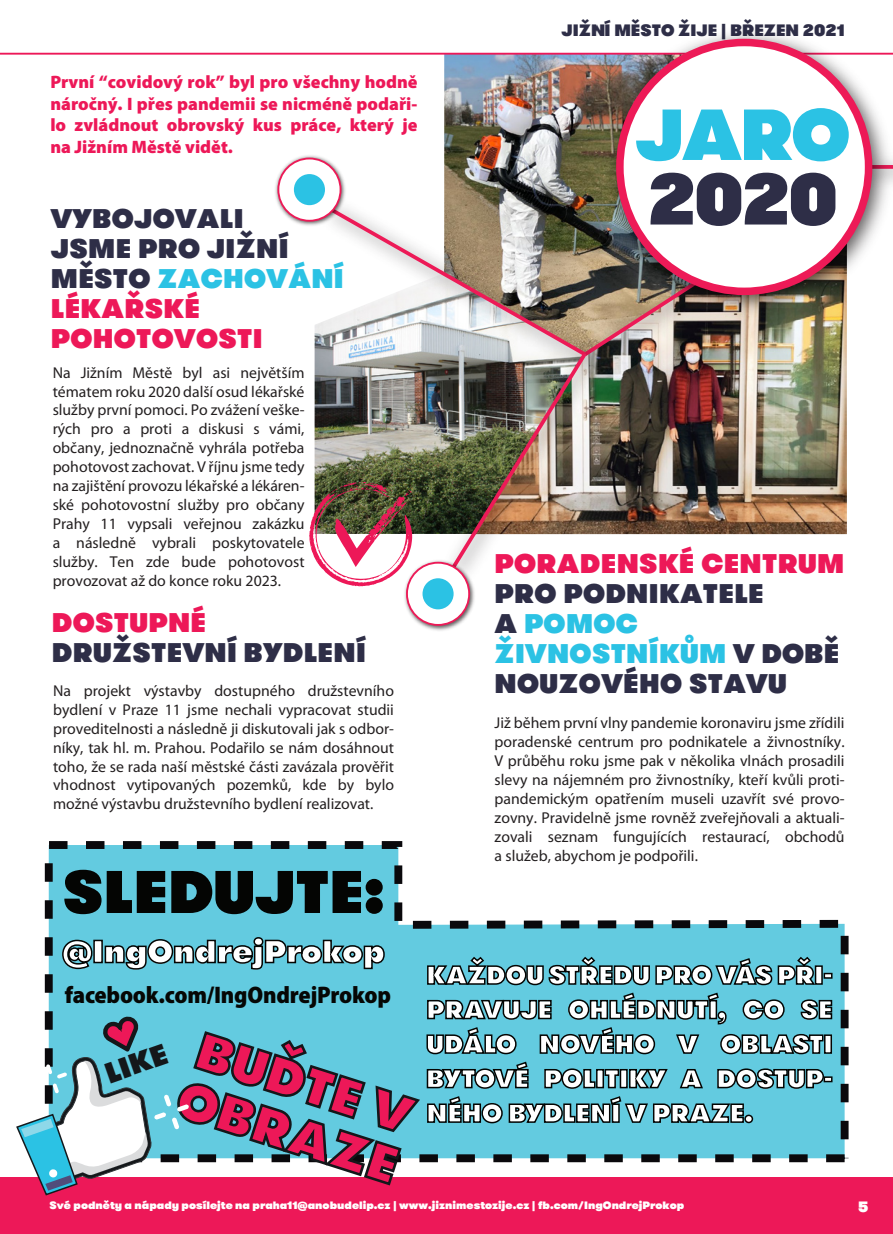
<style>
.page{position:relative;width:893px;height:1234px;background:#fff}
.page>*{position:absolute;margin:0;border:0;box-sizing:border-box;transform-origin:0 0}
.t1{font:800 72px "GT Walsheim";color:#2bc2e4}
.t2{font:800 72px "GT Walsheim";color:#2e2e47}
.t3{font:800 60px "GT Walsheim";color:#040503}
.t4{font:800 31.5px "GT Walsheim";color:#fff}
.t5{font:800 29.1px "GT Walsheim";color:#14171a}
.t6{font:800 27px/30px "GT Walsheim";letter-spacing:.015em;color:#2e2e47}
.t7{font:800 27px "GT Walsheim";letter-spacing:.015em;color:#ed1858}
.t8{font:800 25.5px/34.5px "GT Walsheim";color:#fff;text-align:justify}
.t9{font:900 semi-condensed 24px "Myriad Pro";letter-spacing:-.01em;color:#060705}
.t10{font:900 18px/21.6px "Myriad Pro";color:#ed1858;text-align:justify}
.t11{font:800 16.5px "GT Walsheim";color:#2e2e47}
.t12{font:15.75px/18.9px "Myriad Pro";color:#231f20;text-align:justify}
.t13{font:800 15px "GT Walsheim";color:#fff}
.t14{font:800 10.65px "GT Walsheim";color:#fff}
.s1{color:#2bc2e4}
.s2{color:#ed1858}
</style>
<div class="page">
<img style="left:702px;top:322px;width:145px;height:212px">
<img style="left:444px;top:55px;width:154px;height:133px">
<div style="left:0;top:1177px;width:893px;height:56px;background:#ed1858"></div>
<hr style="left:0;top:53px;width:893px;height:2px;background:#ed1858">
<svg style="left:44px;top:841px;width:805px;height:322px"></svg>
<svg style="left:61px;top:938px;width:32px;height:31px"></svg>
<div style="left:93px;top:939px;width:10px;height:24px;border:2px solid #040503"></div>
<svg style="left:104px;top:936px;width:281px;height:34px;background:#50a3b4"></svg>
<img style="left:702px;top:322px;width:23px;height:60px">
<img style="left:444px;top:188px;width:154px;height:15px">
<img style="left:275px;top:155px;width:71px;height:71px">
<div style="left:278px;top:158px;width:63px;height:63px;background:#fff;border-radius:50%"></div>
<div style="left:277px;top:157px;width:64px;height:65px;border:2px solid #ed1a57;border-radius:50%"></div>
<div style="left:294px;top:174px;width:31px;height:31px;background:#2bc2e4;border-radius:50%"></div>
<img style="left:309px;top:203px;width:393px;height:383px">
<img style="left:401px;top:557px;width:76px;height:74px">
<div style="left:407px;top:562px;width:62px;height:62px;background:#fff;border-radius:50%"></div>
<div style="left:406px;top:561px;width:64px;height:64px;border:2px solid #ed1a57;border-radius:50%"></div>
<div style="left:422px;top:578px;width:32px;height:31px;background:#2bc2e4;border-radius:50%"></div>
<svg style="left:426px;top:955px;width:391px;height:30px;background:#4c9cac"></svg>
<div style="left:815px;top:965px;width:8px;height:19px;border:2px solid #040503"></div>
<div style="left:824px;top:972px;width:8px;height:6px;border:2px solid #040503"></div>
<svg style="left:16px;top:991px;width:817px;height:205px"></svg>
<img style="left:598px;top:32px;width:295px;height:290px">
<div style="left:620px;top:42px;width:249px;height:249px;background:#fff;border-radius:50%"></div>
<div style="left:616px;top:39px;width:256px;height:256px;border:8px solid #ed1a57;border-radius:50%"></div>
<p class="t11" style="left:562px;top:18px;width:285px">JIŽNÍ MĚSTO ŽĲE | BŘEZEN 2021</p>
<p class="t10" style="left:50px;top:71px;width:369px">První “covidový rok” byl pro všechny hodně náročný. I přes pandemii se nicméně podaři&shy;lo zvládnout obrovský kus práce, který je na Jižním Městě vidět.</p>
<h3 class="t6" style="left:51px;top:203px;width:294px">VYBOJOVALI<br>JSME PRO JIŽNÍ<br>MĚSTO <span class="s1">ZACHOVÁNÍ<br></span><span class="s2">LÉKAŘSKÉ<br>POHOTOVOSTI</span></h3>
<p class="t12" style="left:53px;top:362px;width:253px">Na Jižním Městě byl asi největším tématem roku 2020 další osud lékařské služby první pomoci. Po zvážení veške&shy;rých pro a proti a diskusi s vámi, občany, jednoznačně vyhrála potřeba pohotovost zachovat. V říjnu jsme tedy na zajištění provozu lékařské a lékáren&shy;ské pohotovostní služby pro občany Prahy 11 vypsali veřejnou zakázku a následně vybrali poskytovatele služby. Ten zde bude pohotovost provozovat až do konce roku 2023.</p>
<h3 class="t7" style="left:52px;top:603px;width:156px">DOSTUPNÉ</h3>
<h3 class="t6" style="left:52px;top:637px;width:316px">DRUŽSTEVNÍ BYDLENÍ</h3>
<p class="t12" style="left:53px;top:680px;width:342px">Na projekt výstavby dostupného družstevního bydlení v Praze 11 jsme nechali vypracovat studii proveditelnosti a následně ji diskutovali jak s odbor&shy;níky, tak hl. m. Prahou. Podařilo se nám dosáhnout toho, že se rada naší městské části zavázala prověřit vhodnost vytipovaných pozemků, kde by bylo možné výstavbu družstevního bydlení realizovat.</p>
<h2 class="t3" style="left:63px;top:849px;width:324px">SLEDUJTE:</h2>
<h3 class="t4" style="left:62px;top:929px;width:324px">@IngOndrejProkop</h3>
<h3 class="t9" style="left:65px;top:981px;width:328px">facebook.com/IngOndrejProkop</h3>
<h3 class="t5" style="left:99px;top:1054px;width:66px;rotate:-19deg">LIKE</h3>
<h1 class="t1" style="left:635px;top:84px;width:216px">JARO</h1>
<h1 class="t2" style="left:647px;top:149px;width:192px">2020</h1>
<h3 class="t7" style="left:495px;top:544px;width:351px">PORADENSKÉ CENTRUM</h3>
<h3 class="t6" style="left:495px;top:578px;width:346px">PRO PODNIKATELE<br>A <span class="s1">POMOC<br>ŽIVNOSTNÍKŮM</span> V DOBĚ<br>NOUZOVÉHO STAVU</h3>
<p class="t12" style="left:495px;top:713px;width:352px">Již během první vlny pandemie koronaviru jsme zřídili poradenské centrum pro podnikatele a živnostníky.<br>V průběhu roku jsme pak v několika vlnách prosadili slevy na nájemném pro živnostníky, kteří kvůli proti&shy;pandemickým opatřením museli uzavřít své provo&shy;zovny. Pravidelně jsme rovněž zveřejňovali a aktuali&shy;zovali seznam fungujících restaurací, obchodů a služeb, abychom je podpořili.</p>
<h3 class="t8" style="left:426px;top:957px;width:408px">KAŽDOU STŘEDU PRO VÁS PŘI-PRAVUJE OHLÉDNUTÍ, CO SE UDÁLO NOVÉHO V OBLASTI BYTOVÉ POLITIKY A DOSTUP-NÉHO BYDLENÍ V PRAZE.</h3>
<p class="t14" style="left:50px;top:1197px;width:636px">Své podněty a nápady posílejte na praha11@anobudelip.cz | www.jiznimestozĳe.cz | fb.com/IngOndrejProkop</p>
<p class="t13" style="left:858px;top:1196px;width:12px">5</p>
</div>
